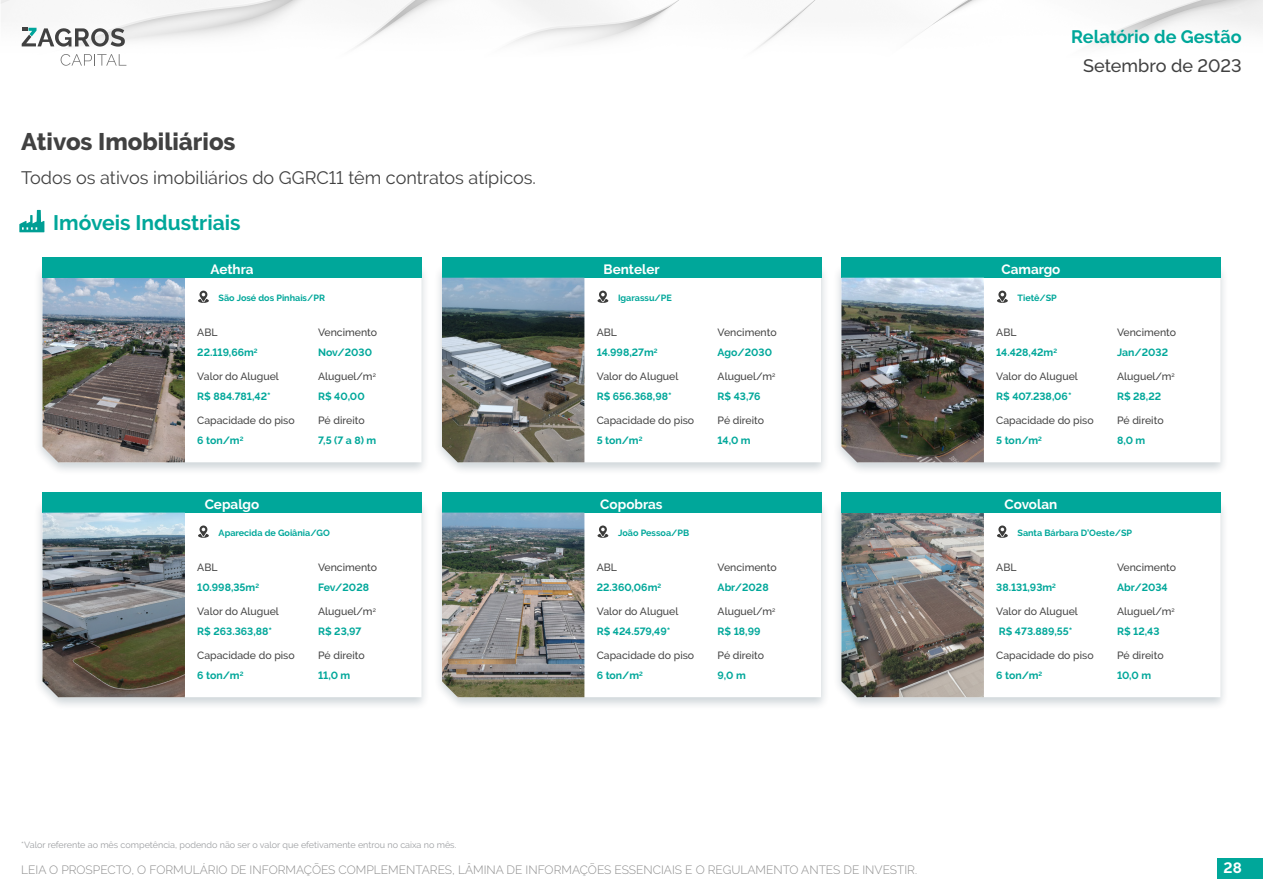
<style>
.page{position:relative;width:1263px;height:893px;background:#fff}
.page>*{position:absolute;margin:0;border:0;box-sizing:border-box;transform-origin:0 0}
.t1{font:800 24px "Raleway";color:#414141}
.Sub_título{font:700 21px "Raleway";color:#00a79a}
.t2{font:18px "Raleway";color:#414141}
.t3{font:700 18px "Raleway";color:#00a79a}
.t4{font:500 18px "Raleway";color:#414141}
.t5{font:700 15px "Raleway";color:#fff}
.t6{font:700 13.5px "Raleway";color:#fff}
.t7{font:300 12px "Raleway";color:#8d8d8d}
.Característica_Ativos{font:500 10.5px "Raleway";color:#444}
.Valor_Ativos{font:700 10.5px "Raleway";color:#00a79a}
.Valor_Ativos-2{font:700 9px "Raleway";color:#00a79a}
.Rodapé_Tabela{font:9px "Raleway";color:#9d9fa2}
</style>
<div class="page">
<div style="left:1217px;top:858px;width:46px;height:20px;background:#00a79a"></div>
<img style="left:1px;top:0;width:1262px;height:66px">
<svg style="left:61px;top:54px;width:65px;height:12px"></svg>
<svg style="left:22px;top:28px;width:103px;height:19px"></svg>
<div style="left:34px;top:264px;width:396px;height:211px;background:#002739;opacity:.2"></div>
<svg style="left:185px;top:278px;width:236px;height:184px"></svg>
<img style="left:43px;top:278px;width:142px;height:184px">
<div style="left:433px;top:264px;width:396px;height:211px;background:#002739;opacity:.2"></div>
<svg style="left:584px;top:278px;width:237px;height:184px"></svg>
<div style="left:833px;top:264px;width:396px;height:211px;background:#002739;opacity:.2"></div>
<svg style="left:984px;top:278px;width:236px;height:184px"></svg>
<svg style="left:198px;top:291px;width:11px;height:12px"></svg>
<svg style="left:597px;top:291px;width:11px;height:12px"></svg>
<svg style="left:997px;top:291px;width:11px;height:12px"></svg>
<div style="left:34px;top:499px;width:396px;height:211px;background:#002739;opacity:.2"></div>
<svg style="left:185px;top:513px;width:236px;height:184px"></svg>
<svg style="left:19px;top:210px;width:25px;height:22px"></svg>
<div style="left:43px;top:257px;width:378px;height:21px;background:#00a79a"></div>
<div style="left:442px;top:257px;width:379px;height:21px;background:#00a79a"></div>
<div style="left:841px;top:257px;width:379px;height:21px;background:#00a79a"></div>
<div style="left:43px;top:492px;width:378px;height:21px;background:#00a79a"></div>
<img style="left:442px;top:278px;width:142px;height:184px">
<img style="left:841px;top:278px;width:143px;height:184px">
<img style="left:43px;top:513px;width:142px;height:184px">
<svg style="left:198px;top:525px;width:11px;height:13px"></svg>
<div style="left:433px;top:499px;width:396px;height:211px;background:#002739;opacity:.2"></div>
<svg style="left:584px;top:513px;width:237px;height:184px"></svg>
<div style="left:442px;top:492px;width:379px;height:21px;background:#00a79a"></div>
<svg style="left:597px;top:525px;width:11px;height:13px"></svg>
<img style="left:442px;top:513px;width:142px;height:184px">
<div style="left:833px;top:499px;width:396px;height:211px;background:#002739;opacity:.2"></div>
<svg style="left:984px;top:513px;width:236px;height:184px"></svg>
<img style="left:841px;top:513px;width:143px;height:184px">
<svg style="left:997px;top:525px;width:11px;height:13px"></svg>
<div style="left:841px;top:492px;width:379px;height:21px;background:#00a79a"></div>
<h3 class="t3" style="left:1071px;top:27px;width:172px">Relatório de Gestão</h3>
<h3 class="t4" style="left:1083px;top:55px;width:160px">Setembro de 2023</h3>
<p class="t1" style="left:21px;top:128px;width:216px">Ativos Imobiliários</p>
<p class="t2" style="left:21px;top:167px;width:516px">Todos os ativos imobiliários do GGRC11 têm contratos atípicos.</p>
<p class="Sub_título" style="left:53px;top:211px;width:189px">Imóveis Industriais</p>
<p class="t6" style="left:210px;top:261px;width:45px">Aethra</p>
<p class="t6" style="left:604px;top:261px;width:58px">Benteler</p>
<p class="t6" style="left:1001px;top:261px;width:60px">Camargo</p>
<p class="Valor_Ativos-2" style="left:219px;top:293px;width:108px">São José dos Pinhais/PR</p>
<p class="Valor_Ativos-2" style="left:618px;top:293px;width:55px">Igarassu/PE</p>
<p class="Valor_Ativos-2" style="left:1017px;top:293px;width:41px">Tietê/SP</p>
<p class="Característica_Ativos" style="left:318px;top:327px;width:61px">Vencimento</p>
<p class="Característica_Ativos" style="left:718px;top:327px;width:61px">Vencimento</p>
<p class="Característica_Ativos" style="left:1117px;top:327px;width:61px">Vencimento</p>
<p class="Característica_Ativos" style="left:318px;top:370px;width:59px">Aluguel/m<sup>2</sup></p>
<p class="Característica_Ativos" style="left:718px;top:370px;width:59px">Aluguel/m<sup>2</sup></p>
<p class="Característica_Ativos" style="left:1117px;top:370px;width:59px">Aluguel/m<sup>2</sup></p>
<p class="Característica_Ativos" style="left:197px;top:327px;width:8px">ABL</p>
<p class="Característica_Ativos" style="left:597px;top:327px;width:8px">ABL</p>
<p class="Característica_Ativos" style="left:996px;top:327px;width:8px">ABL</p>
<p class="Valor_Ativos" style="left:197px;top:347px;width:62px">22.119,66m<sup>2</sup></p>
<p class="Valor_Ativos" style="left:597px;top:347px;width:62px">14.998,27m<sup>2</sup></p>
<p class="Valor_Ativos" style="left:996px;top:347px;width:62px">14.428,42m<sup>2</sup></p>
<p class="Valor_Ativos" style="left:197px;top:390px;width:75px">R$ 884.781,42*</p>
<p class="Valor_Ativos" style="left:318px;top:390px;width:48px">R$ 40,00</p>
<p class="Valor_Ativos" style="left:597px;top:390px;width:76px">R$ 656.368,98*</p>
<p class="Valor_Ativos" style="left:718px;top:390px;width:45px">R$ 43,76</p>
<p class="Valor_Ativos" style="left:996px;top:390px;width:77px">R$ 407.238,06*</p>
<p class="Valor_Ativos" style="left:1117px;top:390px;width:46px">R$ 28,22</p>
<p class="Valor_Ativos" style="left:318px;top:347px;width:56px">Nov/2030</p>
<p class="Valor_Ativos" style="left:718px;top:347px;width:56px">Ago/2030</p>
<p class="Valor_Ativos" style="left:1117px;top:347px;width:53px">Jan/2032</p>
<p class="Característica_Ativos" style="left:197px;top:370px;width:83px">Valor do Aluguel</p>
<p class="Característica_Ativos" style="left:597px;top:370px;width:83px">Valor do Aluguel</p>
<p class="Característica_Ativos" style="left:996px;top:370px;width:83px">Valor do Aluguel</p>
<p class="Característica_Ativos" style="left:197px;top:414px;width:99px">Capacidade do piso</p>
<p class="Característica_Ativos" style="left:597px;top:414px;width:99px">Capacidade do piso</p>
<p class="Característica_Ativos" style="left:996px;top:414px;width:99px">Capacidade do piso</p>
<p class="Característica_Ativos" style="left:318px;top:414px;width:48px">Pé direito</p>
<p class="Característica_Ativos" style="left:718px;top:414px;width:48px">Pé direito</p>
<p class="Característica_Ativos" style="left:1117px;top:414px;width:48px">Pé direito</p>
<p class="Valor_Ativos" style="left:318px;top:435px;width:60px">7,5 (7 a 8) m</p>
<p class="Valor_Ativos" style="left:718px;top:435px;width:35px">14,0 m</p>
<p class="Valor_Ativos" style="left:1117px;top:435px;width:30px">8,0 m</p>
<p class="Valor_Ativos" style="left:197px;top:435px;width:48px">6 ton/m<sup>2</sup></p>
<p class="Valor_Ativos" style="left:597px;top:435px;width:47px">5 ton/m<sup>2</sup></p>
<p class="Valor_Ativos" style="left:996px;top:435px;width:47px">5 ton/m<sup>2</sup></p>
<p class="t6" style="left:205px;top:496px;width:56px">Cepalgo</p>
<p class="t6" style="left:600px;top:496px;width:64px">Copobras</p>
<p class="t6" style="left:1004px;top:496px;width:54px">Covolan</p>
<p class="Valor_Ativos-2" style="left:219px;top:528px;width:113px">Aparecida de Goiânia/GO</p>
<p class="Valor_Ativos-2" style="left:618px;top:528px;width:73px">João Pessoa/PB</p>
<p class="Valor_Ativos-2" style="left:1017px;top:528px;width:116px">Santa Bárbara D’Oeste/SP</p>
<p class="Característica_Ativos" style="left:318px;top:562px;width:61px">Vencimento</p>
<p class="Característica_Ativos" style="left:318px;top:605px;width:59px">Aluguel/m<sup>2</sup></p>
<p class="Característica_Ativos" style="left:197px;top:562px;width:8px">ABL</p>
<p class="Valor_Ativos" style="left:197px;top:581px;width:63px">10.998,35m<sup>2</sup></p>
<p class="Valor_Ativos" style="left:197px;top:625px;width:76px">R$ 263.363,88*</p>
<p class="Valor_Ativos" style="left:318px;top:625px;width:45px">R$ 23,97</p>
<p class="Valor_Ativos" style="left:318px;top:581px;width:52px">Fev/2028</p>
<p class="Característica_Ativos" style="left:197px;top:605px;width:83px">Valor do Aluguel</p>
<p class="Característica_Ativos" style="left:718px;top:562px;width:61px">Vencimento</p>
<p class="Característica_Ativos" style="left:718px;top:605px;width:59px">Aluguel/m<sup>2</sup></p>
<p class="Característica_Ativos" style="left:597px;top:562px;width:8px">ABL</p>
<p class="Valor_Ativos" style="left:597px;top:581px;width:66px">22.360,06m<sup>2</sup></p>
<p class="Valor_Ativos" style="left:597px;top:625px;width:75px">R$ 424.579,49*</p>
<p class="Valor_Ativos" style="left:718px;top:625px;width:44px">R$ 18,99</p>
<p class="Valor_Ativos" style="left:718px;top:581px;width:53px">Abr/2028</p>
<p class="Característica_Ativos" style="left:597px;top:605px;width:83px">Valor do Aluguel</p>
<p class="Característica_Ativos" style="left:1117px;top:562px;width:61px">Vencimento</p>
<p class="Característica_Ativos" style="left:1117px;top:605px;width:59px">Aluguel/m<sup>2</sup></p>
<p class="Característica_Ativos" style="left:996px;top:562px;width:8px">ABL</p>
<p class="Valor_Ativos" style="left:996px;top:581px;width:61px">38.131,93m<sup>2</sup></p>
<p class="Valor_Ativos" style="left:999px;top:625px;width:75px">R$ 473.889,55*</p>
<p class="Valor_Ativos" style="left:1117px;top:625px;width:44px">R$ 12,43</p>
<p class="Valor_Ativos" style="left:1117px;top:581px;width:52px">Abr/2034</p>
<p class="Característica_Ativos" style="left:996px;top:605px;width:83px">Valor do Aluguel</p>
<p class="Característica_Ativos" style="left:197px;top:649px;width:99px">Capacidade do piso</p>
<p class="Característica_Ativos" style="left:318px;top:649px;width:48px">Pé direito</p>
<p class="Característica_Ativos" style="left:597px;top:649px;width:99px">Capacidade do piso</p>
<p class="Característica_Ativos" style="left:718px;top:649px;width:48px">Pé direito</p>
<p class="Característica_Ativos" style="left:996px;top:649px;width:99px">Capacidade do piso</p>
<p class="Característica_Ativos" style="left:1117px;top:649px;width:48px">Pé direito</p>
<p class="Valor_Ativos" style="left:197px;top:670px;width:48px">6 ton/m<sup>2</sup></p>
<p class="Valor_Ativos" style="left:318px;top:670px;width:34px">11,0 m</p>
<p class="Valor_Ativos" style="left:597px;top:670px;width:48px">6 ton/m<sup>2</sup></p>
<p class="Valor_Ativos" style="left:718px;top:670px;width:30px">9,0 m</p>
<p class="Valor_Ativos" style="left:996px;top:670px;width:48px">6 ton/m<sup>2</sup></p>
<p class="Valor_Ativos" style="left:1117px;top:670px;width:36px">10,0 m</p>
<p class="Rodapé_Tabela" style="left:21px;top:839px;width:437px">*Valor referente ao mês competência, podendo não ser o valor que efetivamente entrou no caixa no mês.</p>
<p class="t7" style="left:21px;top:863px;width:897px">LEIA O PROSPECTO, O FORMULÁRIO DE INFORMAÇÕES COMPLEMENTARES, LÂMINA DE INFORMAÇÕES ESSENCIAIS E O REGULAMENTO ANTES DE INVESTIR.</p>
<h3 class="t5" style="left:1223px;top:859px;width:20px">28</h3>
</div>
